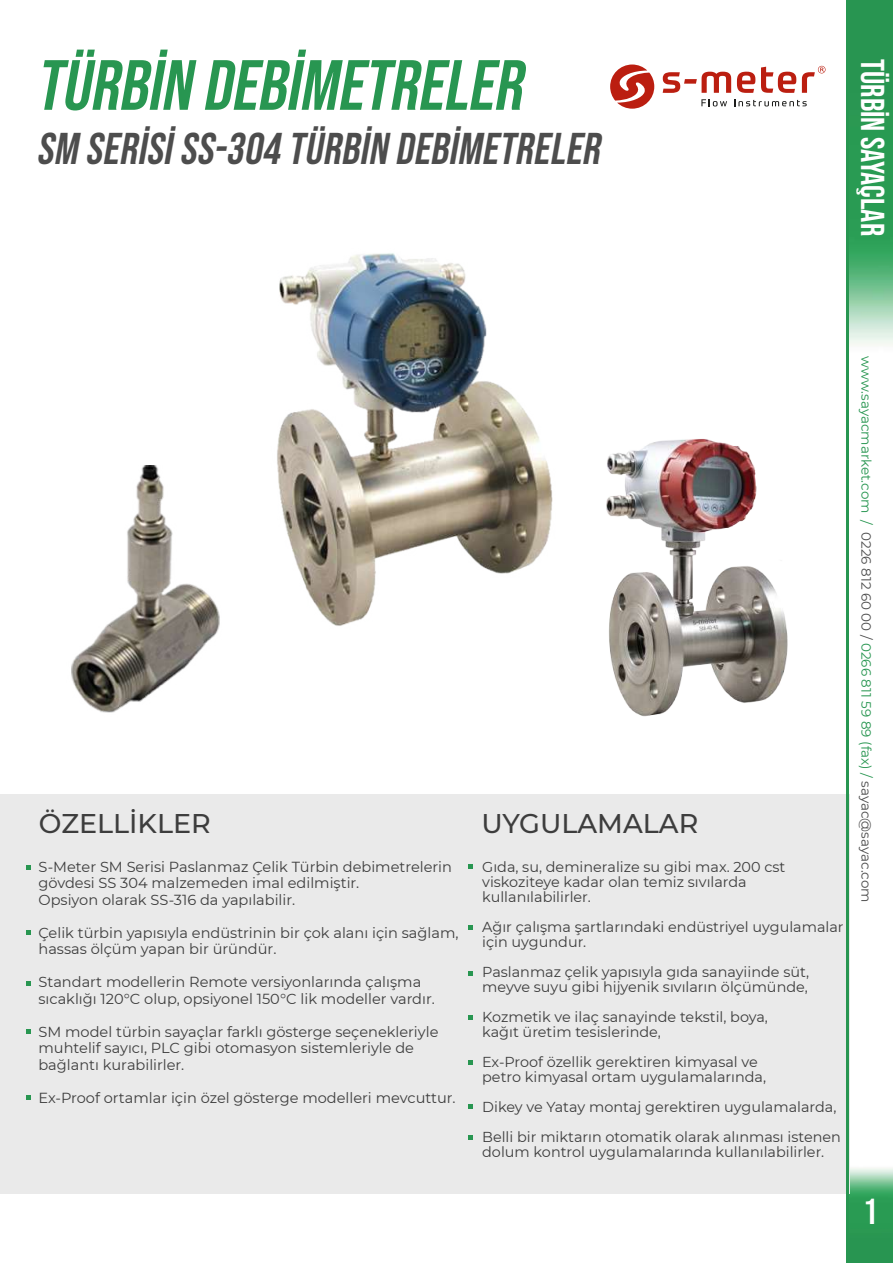
<style>
.page{position:relative;width:893px;height:1263px;background:#fff}
.page>*{position:absolute;margin:0;border:0;box-sizing:border-box;transform-origin:0 0}
.t1{font:italic 70.95px "Bebas Neue";color:#289651}
.t2{font:italic 44.25px "Bebas Neue";color:#4d4d4d}
.t3{font:36px "Bebas Neue";color:#fff}
.t4{font:33px "Bebas Neue";color:#fff}
.t5{font:500 27px "Montserrat";color:#3d3d3d}
.t6{font:14.55px/16.5px "Montserrat";color:#3d3d3d}
.t7{font:14.4px/15px "Montserrat";color:#3d3d3d}
.t8{font:13.5px "Montserrat";color:#289651}
.s1{color:#4d4d4d}
</style>
<div class="page">
<img style="left:849px;top:0;width:44px;height:346px">
<img style="left:849px;top:1143px;width:44px;height:120px">
<div style="left:0;top:794px;width:849px;height:399px;background:#eaeaea"></div>
<svg style="left:26px;top:866px;width:4px;height:4px"></svg>
<svg style="left:468px;top:864px;width:5px;height:5px"></svg>
<svg style="left:468px;top:926px;width:5px;height:4px"></svg>
<svg style="left:468px;top:971px;width:5px;height:4px"></svg>
<svg style="left:468px;top:1015px;width:5px;height:5px"></svg>
<svg style="left:468px;top:1060px;width:5px;height:4px"></svg>
<svg style="left:468px;top:1104px;width:5px;height:5px"></svg>
<svg style="left:468px;top:1135px;width:5px;height:4px"></svg>
<svg style="left:26px;top:930px;width:4px;height:5px"></svg>
<svg style="left:26px;top:981px;width:4px;height:5px"></svg>
<svg style="left:26px;top:1029px;width:4px;height:5px"></svg>
<svg style="left:26px;top:1095px;width:4px;height:5px"></svg>
<hr style="left:847px;top:0;width:2px;height:1263px;background:#289651">
<svg style="left:701px;top:99px;width:26px;height:7px"></svg>
<svg style="left:734px;top:99px;width:73px;height:7px"></svg>
<svg style="left:663px;top:72px;width:68px;height:21px"></svg>
<svg style="left:737px;top:72px;width:18px;height:21px"></svg>
<svg style="left:761px;top:67px;width:35px;height:26px"></svg>
<svg style="left:610px;top:65px;width:44px;height:44px"></svg>
<svg style="left:802px;top:66px;width:23px;height:27px"></svg>
<img style="left:277px;top:253px;width:276px;height:373px">
<img style="left:71px;top:465px;width:149px;height:248px">
<img style="left:606px;top:439px;width:182px;height:278px">
<h1 class="t1" style="left:35px;top:45px;width:502px">TÜRBİN DEBİMETRELER</h1>
<h2 class="t2" style="left:37px;top:124px;width:573px">SM SERİSİSS-304 TÜRBİN DEBİMETRELER</h2>
<h3 class="t4" style="left:891px;top:59px;width:178px;rotate:90deg">TÜRBİN SAYAÇLAR</h3>
<h3 class="t5" style="left:39px;top:804px;width:173px">ÖZELLİKLER</h3>
<p class="t6" style="left:38px;top:858px;width:415px">S-Meter SM Serisi Paslanmaz Çelik Türbin debimetrelerin gövdesi SS 304 malzemeden imal edilmiştir.<br>Opsiyon olarak SS-316 da yapılabilir.</p>
<p class="t6" style="left:38px;top:924px;width:422px">Çelik türbin yapısıyla endüstrinin bir çok alanı için sağlam, hassas ölçüm yapan bir üründür.</p>
<p class="t6" style="left:38px;top:973px;width:398px">Standart modellerin Remote versiyonlarında çalışma sıcaklığı 120°C olup, opsiyonel 150°C lik modeller vardır.</p>
<p class="t6" style="left:38px;top:1023px;width:401px">SM model türbin sayaçlar farklı gösterge seçenekleriyle muhtelif sayıcı, PLC gibi otomasyon sistemleriyle de bağlantı kurabilirler.</p>
<p class="t6" style="left:38px;top:1089px;width:419px">Ex-Proof ortamlar için özel gösterge modelleri mevcuttur.</p>
<h3 class="t5" style="left:481px;top:804px;width:218px">UYGULAMALAR</h3>
<p class="t7" style="left:482px;top:858px;width:305px">Gıda, su, demineralize su gibi max. 200 cst viskoziteye kadar olan temiz sıvılarda kullanılabilirler.</p>
<p class="t7" style="left:482px;top:918px;width:363px">Ağır çalışma şartlarındaki endüstriyel uygulamalar için uygundur.</p>
<p class="t7" style="left:482px;top:963px;width:328px">Paslanmaz çelik yapısıyla gıda sanayiinde süt, meyve suyu gibi hijyenik sıvıların ölçümünde,</p>
<p class="t7" style="left:482px;top:1008px;width:287px">Kozmetik ve ilaç sanayinde tekstil, boya, kağıt üretim tesislerinde,</p>
<p class="t7" style="left:482px;top:1053px;width:285px">Ex-Proof özellik gerektiren kimyasal ve petro kimyasal ortam uygulamalarında,</p>
<p class="t7" style="left:482px;top:1091px;width:360px;line-height:30px">Dikey ve Yatay montaj gerektiren uygulamalarda,<br>Belli bir miktarın otomatik olarak alınması istenen</p>
<p class="t7" style="left:482px;top:1143px;width:344px">dolum kontrol uygulamalarında kullanılabilirler.</p>
<p class="t8" style="left:876px;top:356px;width:548px;rotate:90deg">www.sayacmarket.com / <span class="s1">0226 812 60 00 /</span> 0266 811 59 89 (fax) / <span class="s1">sayac@sayac.com</span></p>
<h3 class="t3" style="left:863px;top:1191px;width:16px">1</h3>
</div>
